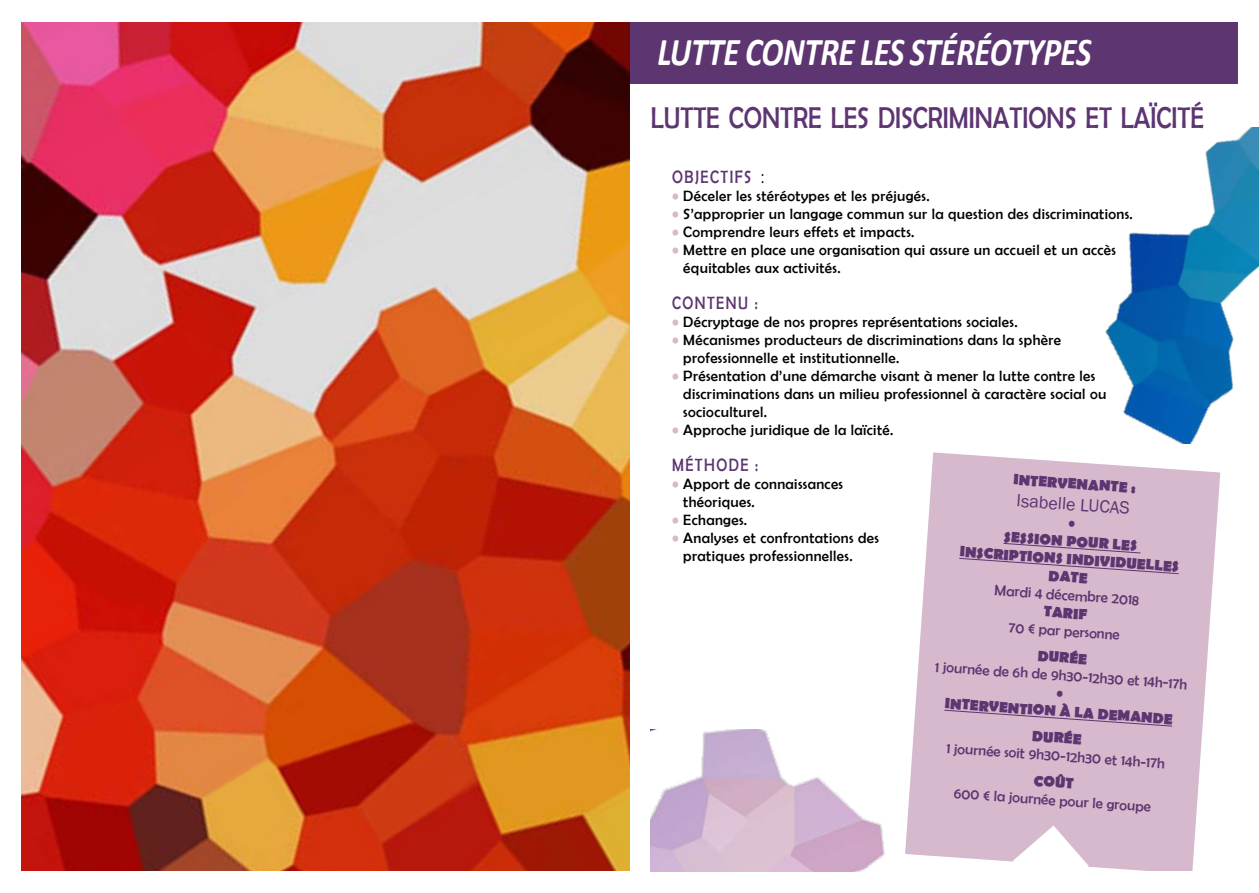
<style>
.page{position:relative;width:1259px;height:893px;background:#fff}
.page>*{position:absolute;margin:0;border:0;box-sizing:border-box;transform-origin:0 0}
.t1{font:italic 700 39.6px "Calibri";letter-spacing:-.01em;color:#fff;scale:.83 1}
.t2{font:30.3px "Berlin Sans FB";color:#5d3571;scale:.83 1}
.t3{font:18px "Berlin Sans FB";letter-spacing:.1em;color:#5d3571;scale:.83 1}
.t4{font:18px "Franklin Gothic";color:#5d3571}
.t5{font:15px/18px "Berlin Sans FB";letter-spacing:.025em;color:#000}
.t6{font:15px/18px "Berlin Sans FB";color:#5d3571;text-align:center}
.t7{font:700 15px/18px "Berlin Sans FB";color:#5d3571;text-align:center}
.s1{font-family:"Bradley Hand ITC";font-size:25.2px;color:#000}
.s2{color:#d6b9cd}
</style>
<div class="page">
<div style="left:629px;top:21px;width:630px;height:63px;background:#5d3571"></div>
<img style="left:21px;top:22px;width:608px;height:849px">
<svg style="left:911px;top:452px;width:309px;height:419px;background:#dac1d2"></svg>
<svg style="left:958px;top:542px;width:221px;height:33px;background:#d0b2c8"></svg>
<svg style="left:943px;top:709px;width:230px;height:18px;background:#cfb1c7"></svg>
<svg style="left:1013px;top:825px;width:76px;height:46px"></svg>
<div style="left:1238px;top:0;width:21px;height:893px;background:#fff"></div>
<img style="left:651px;top:730px;width:260px;height:142px">
<img style="left:1105px;top:128px;width:154px;height:315px">
<svg style="left:1068px;top:521px;width:6px;height:6px"></svg>
<h1 class="t1" style="left:657px;top:27px;width:524px">LUTTE CONTRE LES STÉRÉOTYPES</h1>
<h2 class="t2" style="left:651px;top:100px;width:668px">lutte contre les discriminations et laïcité</h2>
<p class="t3" style="left:672px;top:167px;width:114px">Objectifs <span class="s1">:</span></p>
<p class="t5" style="left:672px;top:187px;width:259px"><span class="s2">•</span> Déceler les stéréotypes et les préjugés.</p>
<p class="t5" style="left:672px;top:205px;width:462px"><span class="s2">•</span> S’approprier un langage commun sur la question des discriminations.</p>
<p class="t5" style="left:672px;top:223px;width:244px"><span class="s2">•</span> Comprendre leurs effets et impacts.</p>
<p class="t5" style="left:683px;top:241px;width:434px;text-indent:-11px"><span class="s2">•</span> Mettre en place une organisation qui assure un accueil et un accès équitables aux activités.</p>
<p class="t3" style="left:672px;top:293px;width:27px">Cont</p>
<p class="t3" style="left:716px;top:293px;width:51px">enu :</p>
<p class="t5" style="left:672px;top:313px;width:347px"><span class="s2">•</span> Décryptage de nos propres représentations sociales.</p>
<p class="t5" style="left:683px;top:331px;width:379px;text-indent:-11px"><span class="s2">•</span> Mécanismes producteurs de discriminations dans la sphère professionnelle et institutionnelle.</p>
<p class="t5" style="left:683px;top:367px;width:424px;text-indent:-11px"><span class="s2">•</span> Présentation d’une démarche visant à mener la lutte contre les discriminations dans un milieu professionnel à caractère social ou socioculturel.</p>
<p class="t5" style="left:672px;top:421px;width:223px"><span class="s2">•</span> Approche juridique de la laïcité.</p>
<p class="t3" style="left:672px;top:455px;width:105px">Méthode :</p>
<p class="t5" style="left:683px;top:475px;width:161px;text-indent:-11px"><span class="s2">•</span> Apport de connaissances théoriques.</p>
<p class="t5" style="left:672px;top:511px;width:77px"><span class="s2">•</span> Echanges.</p>
<p class="t5" style="left:683px;top:529px;width:197px;text-indent:-11px"><span class="s2">•</span> Analyses et confrontations des pratiques professionnelles.</p>
<p class="t7" style="left:1014px;top:471px;width:124px;rotate:4deg">intervenante :</p>
<p class="t4" style="left:1017px;top:489px;width:115px;rotate:4deg">Isabelle LUCAS</p>
<p class="t7" style="left:961px;top:525px;width:222px;rotate:4deg">Sess ion pour les inscriptions individuelles date</p>
<p class="t6" style="left:995px;top:581px;width:146px;rotate:4deg">Mardi 4 décembre 2018</p>
<p class="t7" style="left:1044px;top:603px;width:45px;rotate:4deg">tarif</p>
<p class="t6" style="left:1009px;top:618px;width:113px;rotate:4deg">70 € par personne</p>
<p class="t7" style="left:1038px;top:647px;width:51px;rotate:4deg">durée</p>
<p class="t6" style="left:936px;top:657px;width:257px;rotate:4deg">1 journée de 6h de 9h30-12h30 et 14h-17h •</p>
<p class="t7" style="left:945px;top:691px;width:230px;line-height:26.5px;rotate:4deg">intervention à la demande durée</p>
<p class="t6" style="left:947px;top:739px;width:223px;rotate:4deg">1 journée soit 9h30-12h30 et 14h-17h</p>
<p class="t7" style="left:1034px;top:772px;width:42px;rotate:4deg">coût</p>
<p class="t6" style="left:954px;top:784px;width:199px;rotate:4deg">600 € la journée pour le groupe</p>
</div>
